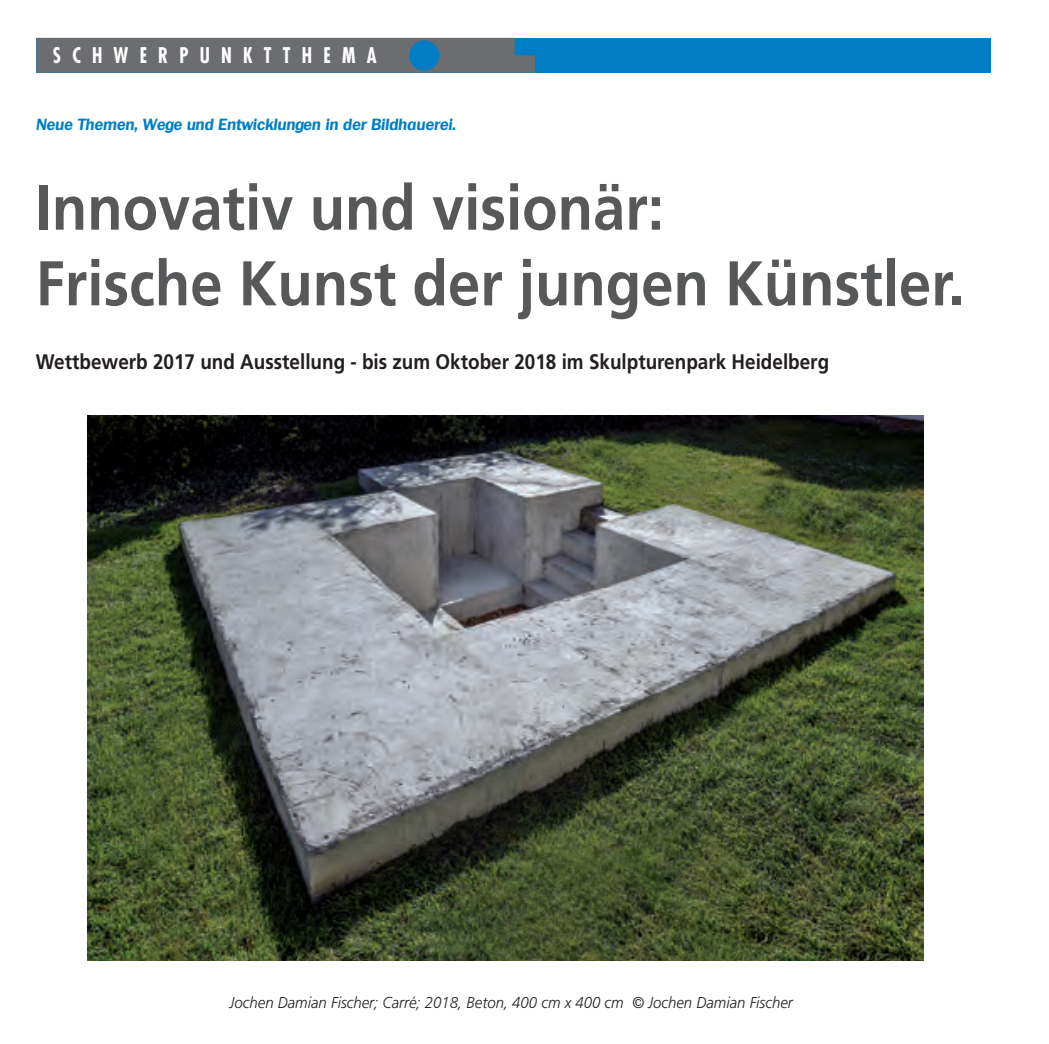
<style>
.page{position:relative;width:1049px;height:1044px;background:#fff}
.page>*{position:absolute;margin:0;border:0;box-sizing:border-box;transform-origin:0 0}
.t1{font:700 63px/75.6px "Frutiger";color:#57585a;scale:.92 1}
.t2{font:700 21px "Frutiger";color:#231f20;scale:.9 1}
.t3{font:700 condensed 21px "Futura";letter-spacing:.6em;color:#fff;scale:.89 1}
.t4{font:italic 300 15.75px "Frutiger";color:#231f20;scale:.95 1}
.t5{font:italic 700 15.75px "Futon";color:#007ec5}
</style>
<div class="page">
<div style="left:36px;top:38px;width:954px;height:35px;background:#007ec5"></div>
<div style="left:36px;top:38px;width:499px;height:35px;background:#6c6d70"></div>
<div style="left:409px;top:40px;width:30px;height:31px;background:#007ec5;border-radius:50%"></div>
<img style="left:88px;top:415px;width:835px;height:544px">
<p class="t3" style="left:53px;top:43px;width:365px">SCHWERPUNKTTHEMA</p>
<p class="t5" style="left:36px;top:115px;width:421px">Neue Themen, Wege und Entwicklungen in der Bildhauerei.</p>
<h1 class="t1" style="left:36px;top:169px;width:1011px">Innovativ und visionär:<br>Frische Kunst der jungen Künstler.</h1>
<p class="t2" style="left:36px;top:349px;width:883px">Wettbewerb 2017 und Ausstellung - bis zum Oktober 2018 im Skulpturenpark Heidelberg</p>
<p class="t4" style="left:230px;top:993px;width:594px">Jochen Damian Fischer; Carré; 2018, Beton, 400 cm x 400 cm © Jochen Damian Fischer</p>
</div>
